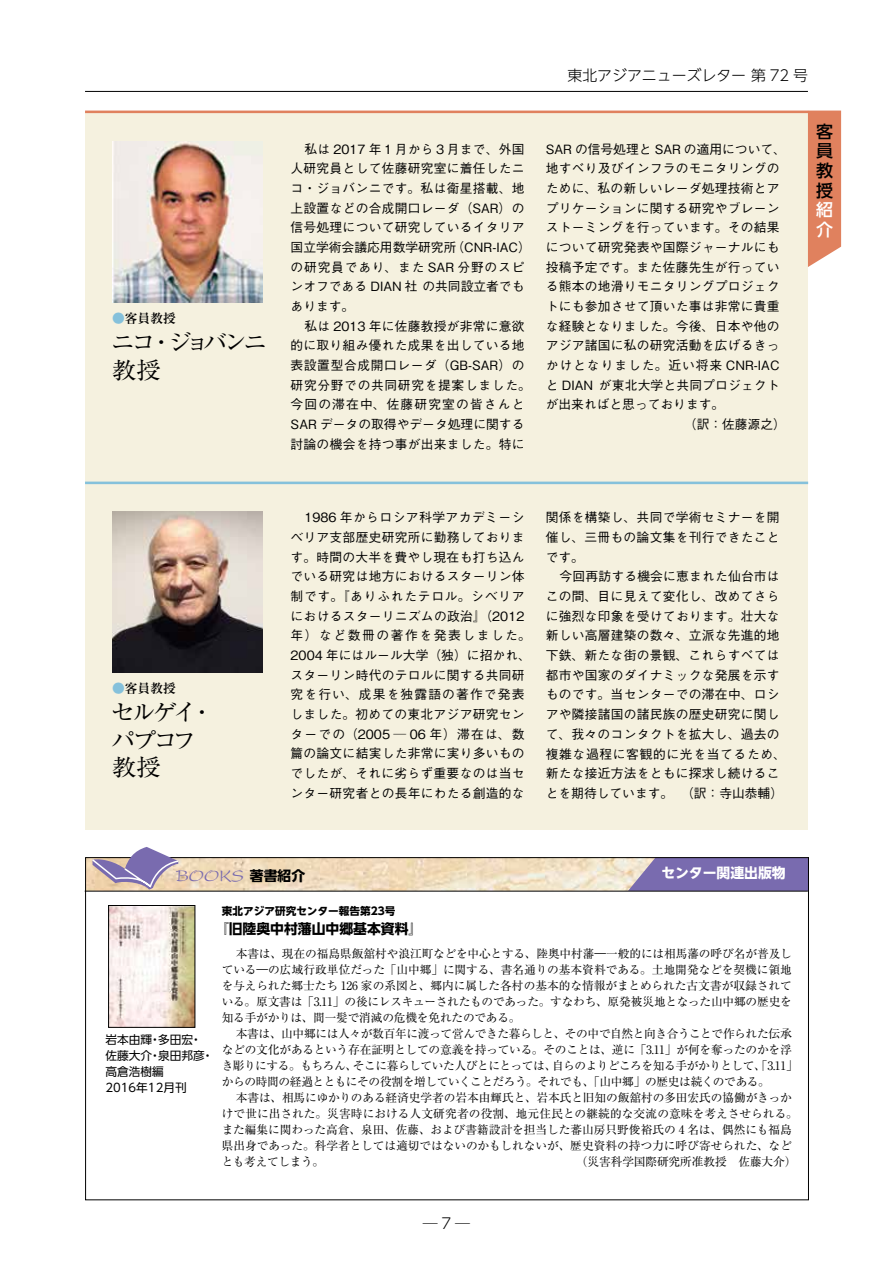
<style>
.page{position:relative;width:893px;height:1263px;background:#fff}
.page>*{position:absolute;margin:0;border:0;box-sizing:border-box;transform-origin:0 0}
.t1{font:23.4px/27.6px "Ryumin Pro";letter-spacing:-.145em;color:#000;scale:1.04 1}
.t2{font:23.4px/27.6px "Ryumin Pro";letter-spacing:-.165em;color:#000;scale:1.04 1}
.t3{font:16.95px "Present LT";color:#796baf}
.t4{font:500 16.95px/19.5px "UD Shin Go NT Pro";color:#000;text-align:justify}
.t5{font:500 16.95px/19.5px "UD Shin Go NT Pro";color:#fff}
.t6{font:300 14.85px "UD Shin Go NT Pro";color:#000}
.t7{font:700 13.8px "UD Shin Go NT Pro";color:#000}
.t8{font:700 13.8px "UD Shin Go NT Pro";color:#fff}
.t9{font:500 12.75px/19.6px "Gothic BBB Pro";letter-spacing:.02em;color:#000;text-align:center}
.t10{font:500 12.75px "Gothic BBB Pro";color:#000}
.t11{font:500 12.75px "Gothic BBB Pro";letter-spacing:.075em;color:#000}
.t12{font:700 12.75px "Ryumin Pro";color:#000}
.t13{font:11.7px/15.9px "Ryumin Pro";letter-spacing:-.015em;color:#000}
.t14{font:11.7px/15.9px "UD Shin Go NT Pro";color:#000}
.t15{font:700 10.65px "UD Shin Go NT Pro";color:#000}
.s1{color:#85c1db}
.s2{font-family:"UD Shin Go NT Pro";font-weight:700;font-size:13.8px;color:#000}
</style>
<div class="page">
<hr style="left:85px;top:91px;width:723px;height:1px;background:#000">
<div style="left:85px;top:112px;width:723px;height:717px;background:#f5f1df"></div>
<div style="left:808px;top:111px;width:33px;height:156px;background:#e0815e"></div>
<hr style="left:85px;top:111px;width:723px;height:2px;background:#e0815e">
<hr style="left:85px;top:482px;width:723px;height:2px;background:#85c1db">
<img style="left:112px;top:511px;width:150px;height:161px">
<img style="left:112px;top:142px;width:150px;height:161px">
<img style="left:87px;top:859px;width:541px;height:32px">
<svg style="left:628px;top:859px;width:179px;height:32px;background:#8072af"></svg>
<svg style="left:90px;top:847px;width:90px;height:42px"></svg>
<hr style="left:85px;top:891px;width:723px;height:1px;background:#000">
<img style="left:110px;top:907px;width:83px;height:118px">
<div style="left:108px;top:905px;width:87px;height:122px;border:1px solid #000"></div>
<p class="t12" style="left:112px;top:308px;width:65px"><span class="s1">●</span>客員教授</p>
<h1 class="t2" style="left:111px;top:327px;width:152px">ニコ・ジョバンニ教授</h1>
<p class="t12" style="left:112px;top:678px;width:65px"><span class="s1">●</span>客員教授</p>
<h1 class="t1" style="left:110px;top:697px;width:101px">セルゲイ・パプコフ教授</h1>
<p class="t9" style="left:291px;top:137px;width:242px;text-align:left;text-indent:14px">私は 2017 年１月から３月まで、外国人研究員として佐藤研究室に着任したニコ・ジョバンニです。私は衛星搭載、地上設置などの合成開口レーダ（SAR）の信号処理について研究しているイタリア国立学術会議応用数学研究所（CNR-IAC）の研究員であり、また SAR 分野のスピンオフである DIAN 社 の共同設立者でもあります。</p>
<p class="t9" style="left:291px;top:314px;width:242px">私は 2013 年に佐藤教授が非常に意欲<br>的に取り組み優れた成果を出している地表設置型合成開口レーダ（GB-SAR）の研究分野での共同研究を提案しました。今回の滞在中、佐藤研究室の皆さんと<br>SAR データの取得やデータ処理に関する討論の機会を持つ事が出来ました。特に</p>
<p class="t6" style="left:567px;top:63px;width:242px">東北アジアニューズレター 第 72 号</p>
<p class="t10" style="left:546px;top:139px;width:242px">SAR の信号処理と SAR の適用について、</p>
<p class="t9" style="left:546px;top:157px;width:235px">地すべり及びインフラのモニタリングの</p>
<p class="t9" style="left:546px;top:177px;width:235px">ために、私の新しいレーダ処理技術とア</p>
<p class="t9" style="left:546px;top:196px;width:235px">プリケーションに関する研究やブレーン</p>
<p class="t9" style="left:546px;top:216px;width:235px">ストーミングを行っています。その結果</p>
<p class="t9" style="left:546px;top:236px;width:235px">について研究発表や国際ジャーナルにも</p>
<p class="t9" style="left:546px;top:255px;width:235px">投稿予定です。また佐藤先生が行ってい</p>
<p class="t9" style="left:546px;top:275px;width:235px">る熊本の地滑りモニタリングプロジェク</p>
<p class="t9" style="left:546px;top:295px;width:235px">トにも参加させて頂いた事は非常に貴重</p>
<p class="t9" style="left:546px;top:314px;width:235px">な経験となりました。今後、日本や他の</p>
<p class="t9" style="left:546px;top:334px;width:235px">アジア諸国に私の研究活動を広げるきっ</p>
<p class="t11" style="left:546px;top:355px;width:235px">かけとなりました。近い将来 CNR-IAC</p>
<p class="t9" style="left:546px;top:373px;width:235px">と DIAN が東北大学と共同プロジェクト</p>
<p class="t10" style="left:546px;top:394px;width:180px">が出来ればと思っております。</p>
<p class="t9" style="left:684px;top:413px;width:104px">（訳：佐藤源之）</p>
<h2 class="t4" style="left:816px;top:121px;width:18px">客員教授</h2>
<h2 class="t5" style="left:816px;top:199px;width:18px">紹介</h2>
<p class="t9" style="left:291px;top:506px;width:242px">1986 年からロシア科学アカデミーシ<br>ベリア支部歴史研究所に勤務しております。時間の大半を費やし現在も打ち込んでいる研究は地方におけるスターリン体制です。『ありふれたテロル。シベリアにおけるスターリニズムの政治』（2012年）など数冊の著作を発表しました。<br>2004 年にはルール大学（独）に招かれ、スターリン時代のテロルに関する共同研究を行い、成果を独露語の著作で発表しました。初めての東北アジア研究センターでの（2005 ─ 06 年）滞在は、数篇の論文に結実した非常に実り多いものでしたが、それに劣らず重要なのは当センター研究者との長年にわたる創造的な</p>
<p class="t9" style="left:546px;top:506px;width:235px;text-align:justify">関係を構築し、共同で学術セミナーを開催し、三冊もの論文集を刊行できたことです。</p>
<p class="t9" style="left:546px;top:565px;width:242px">今回再訪する機会に恵まれた仙台市は<br>この間、目に見えて変化し、改めてさらに強烈な印象を受けております。壮大な新しい高層建築の数々、立派な先進的地下鉄、新たな街の景観、これらすべては都市や国家のダイナミックな発展を示すものです。当センターでの滞在中、ロシアや隣接諸国の諸民族の歴史研究に関して、我々のコンタクトを拡大し、過去の複雑な過程に客観的に光を当てるため、新たな接近方法をともに探求し続けることを期待しています。 （訳：寺山恭輔）</p>
<h2 class="t3" style="left:176px;top:866px;width:131px">BOOKS <span class="s2">著書紹介</span></h2>
<p class="t8" style="left:661px;top:861px;width:126px">センター関連出版物</p>
<p class="t15" style="left:222px;top:902px;width:175px">東北アジア研究センター報告第23号</p>
<p class="t7" style="left:215px;top:918px;width:209px">『旧陸奥中村藩山中郷基本資料』</p>
<p class="t13" style="left:222px;top:945px;width:572px;text-align:justify;text-indent:14px">本書は、現在の福島県飯舘村や浪江町などを中心とする、陸奥中村藩―一般的には相馬藩の呼び名が普及している―の広域行政単位だった「山中郷」に関する、書名通りの基本資料である。土地開発などを契機に領地を与えられた郷士たち 126 家の系図と、郷内に属した各村の基本的な情報がまとめられた古文書が収録されている。原文書は「3.11」の後にレスキューされたものであった。すなわち、原発被災地となった山中郷の歴史を知る手がかりは、間一髪で消滅の危機を免れたのである。</p>
<p class="t13" style="left:222px;top:1025px;width:577px;text-indent:14px">本書は、山中郷には人々が数百年に渡って営んできた暮らしと、その中で自然と向き合うことで作られた伝承などの文化があるという存在証明としての意義を持っている。そのことは、逆に「3.11」が何を奪ったのかを浮き彫りにする。もちろん、そこに暮らしていた人びとにとっては、自らのよりどころを知る手がかりとして、「3.11」からの時間の経過とともにその役割を増していくことだろう。それでも、「山中郷」の歴史は続くのである。</p>
<p class="t13" style="left:222px;top:1089px;width:578px;text-indent:14px">本書は、相馬にゆかりのある経済史学者の岩本由輝氏と、岩本氏と旧知の飯舘村の多田宏氏の協働がきっかけで世に出された。災害時における人文研究者の役割、地元住民との継続的な交流の意味を考えさせられる。また編集に関わった高倉、泉田、佐藤、および書籍設計を担当した蕃山房只野俊裕氏の 4 名は、偶然にも福島県出身であった。科学者としては適切ではないのかもしれないが、歴史資料の持つ力に呼び寄せられた、などとも考えてしまう。</p>
<p class="t14" style="left:105px;top:1031px;width:110px">岩本由輝・多田宏・佐藤大介・泉田邦彦・高倉浩樹編<br>2016年12月刊</p>
<p class="t13" style="left:576px;top:1153px;width:222px">（災害科学国際研究所准教授　佐藤大介）</p>
<p class="t6" style="left:423px;top:1212px;width:49px">─7─</p>
</div>
